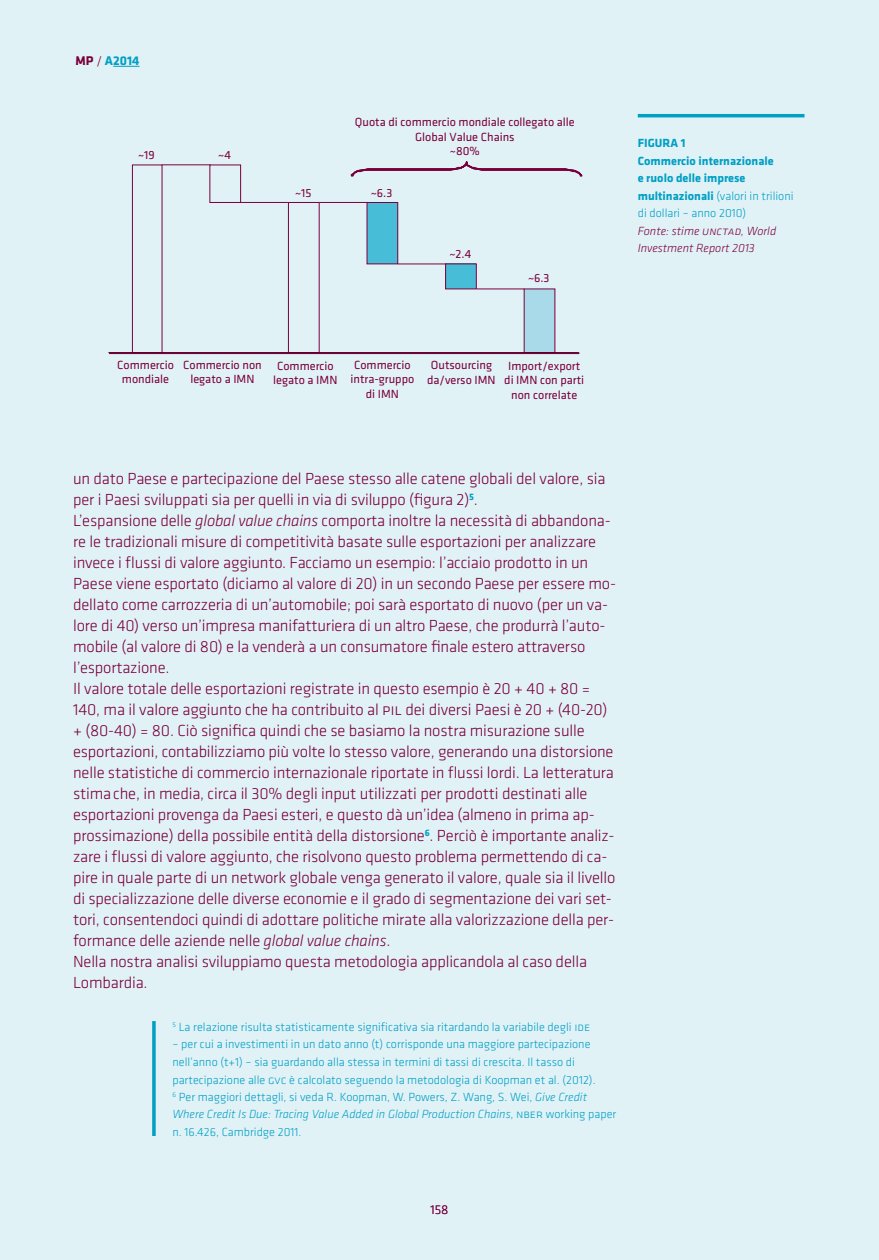
<style>
.page{position:relative;width:879px;height:1260px;background:#fff}
.page>*{position:absolute;margin:0;border:0;box-sizing:border-box;transform-origin:0 0}
.t1{font:300 16.62px/21px "Klavika";letter-spacing:-.01em;color:#7a003b}
.t2{font:700 13.12px "Klavika";color:#009fc3}
.t3{font:300 13.12px "Klavika";color:#7a003b}
.t4{font:300 12.25px/17.5px "Klavika";color:#009fc3}
.t5{font:12.25px/14.7px "Klavika";color:#7a003b;text-align:center}
.t6{font:700 12.25px/17.5px "Klavika";color:#009fc3}
.t7{font:italic 300 12.25px/17.5px "Klavika";color:#7a003b}
.s1{color:#7a003b}
.s2{font-weight:300;color:#7a003b}
.s3{font-weight:300}
.s4{font-style:italic}
</style>
<div class="page">
<div style="left:0;top:0;width:878px;height:1260px;background:#e1f2f7"></div>
<svg style="left:152px;top:1021px;width:4px;height:115px"></svg>
<div style="left:132px;top:165px;width:30px;height:188px;border:1px solid #7a003b"></div>
<div style="left:209px;top:165px;width:32px;height:38px;border:1px solid #7a003b"></div>
<div style="left:288px;top:202px;width:31px;height:151px;border:1px solid #7a003b"></div>
<div style="left:367px;top:202px;width:30px;height:62px;background:#48bdd7"></div>
<div style="left:366px;top:202px;width:32px;height:62px;border:1px solid #7a003b"></div>
<div style="left:445px;top:264px;width:31px;height:25px;background:#48bdd7"></div>
<div style="left:524px;top:289px;width:30px;height:64px;background:#a8dae9"></div>
<hr style="left:109px;top:352px;width:470px;height:2px;background:#7a003b">
<hr style="left:476px;top:288px;width:48px;height:1px;background:#7a003b">
<svg style="left:350px;top:161px;width:233px;height:16px"></svg>
<hr style="left:398px;top:264px;width:47px;height:1px;background:#7a003b">
<hr style="left:319px;top:202px;width:49px;height:1px;background:#7a003b">
<hr style="left:240px;top:202px;width:48px;height:1px;background:#7a003b">
<hr style="left:162px;top:164px;width:48px;height:1px;background:#7a003b">
<hr style="left:637px;top:114px;width:167px;height:3px;background:#009fc3">
<svg style="left:113px;top:66px;width:26px;height:1px"></svg>
<p class="t2" style="left:76px;top:55px;width:65px"><span class="s1">MP</span> <span class="s2">/</span> A2014</p>
<p class="t5" style="left:138px;top:149px;width:18px">~19</p>
<p class="t5" style="left:218px;top:149px;width:14px">~4</p>
<p class="t5" style="left:355px;top:116px;width:221px">Quota di commercio mondiale collegato alle<br>Global Value Chains<br>~80%</p>
<p class="t5" style="left:295px;top:187px;width:18px">~15</p>
<p class="t5" style="left:370px;top:187px;width:23px">~6.3</p>
<p class="t5" style="left:449px;top:248px;width:23px">~2.4</p>
<p class="t5" style="left:527px;top:272px;width:23px">~6.3</p>
<p class="t6" style="left:637px;top:136px;width:157px">FIGURA 1<br>Commercio internazionale<br>e ruolo delle imprese multinazionali <span class="s3">(valori in trilioni di dollari – anno 2010)</span></p>
<p class="t7" style="left:637px;top:223px;width:140px">Fonte: stime unctad, World<br>Investment Report 2013</p>
<p class="t5" style="left:117px;top:358px;width:58px">Commercio mondiale</p>
<p class="t5" style="left:183px;top:358px;width:80px">Commercio non legato a IMN</p>
<p class="t5" style="left:350px;top:358px;width:65px">Commercio intra-gruppo di IMN</p>
<p class="t5" style="left:427px;top:359px;width:70px">Outsourcing da/verso IMN</p>
<p class="t5" style="left:504px;top:360px;width:81px">Import/export di IMN con parti non correlate</p>
<p class="t5" style="left:273px;top:359px;width:66px">Commercio legato a IMN</p>
<p class="t1" style="left:73px;top:470px;width:544px">un dato Paese e partecipazione del Paese stesso alle catene globali del valore, sia per i Paesi sviluppati sia per quelli in via di sviluppo (figura 2)<sup>5</sup>.<br>L’espansione delle <span class="s4">global value chains</span> comporta inoltre la necessità di abbandona&shy;re le tradizionali misure di competitività basate sulle esportazioni per analizzare invece i flussi di valore aggiunto. Facciamo un esempio: l’acciaio prodotto in un Pae se viene esportato (diciamo al valore di 20) in un secondo Paese per essere mo&shy;dellato come carrozzeria di un’automobile; poi sarà esportato di nuovo (per un va&shy;lore di 40) verso un’impresa manifatturiera di un altro Paese, che produrrà l’auto&shy;mobile (al valore di 80) e la venderà a un consumatore finale estero attraverso l’esportazione.<br>Il valore totale delle esportazioni registrate in questo esempio è 20 + 40 + 80 = 140, ma il valore aggiunto che ha contribuito al pil dei diversi Paesi è 20 + (40-20) + (80-40) = 80. Ciò significa quindi che se basiamo la nostra misurazione sulle esportazioni, contabilizziamo più volte lo stesso valore, generando una distorsione nelle statistiche di commercio internazionale riportate in flussi lordi. La letteratura stimache, in media, circa il 30% degli input utilizzati per prodotti destinati alle esportazioni provenga da Paesi esteri, e questo dà un’idea (almeno in prima ap&shy;prossimazione) della possibile entità della distorsione<sup>6</sup>. Perciò è importante analiz&shy;zare i flussi di valore aggiunto, che risolvono questo problema permettendo di ca&shy;pire in quale parte di un network globale venga generato il valore, quale sia il livello di specializzazione delle diverse economie e il grado di segmentazione dei vari set&shy;tori, consentendoci quindi di adottare politiche mirate alla valorizzazione della per&shy;formance delle aziende nelle <span class="s4">global value chains</span>.<br>Nella nostra analisi sviluppiamo questa metodologia applicandola al caso della Lombardia.</p>
<p class="t4" style="left:172px;top:1019px;width:419px"><sup>5</sup> La relazione risulta statisticamente significativa sia ritardando la variabile degli ide</p>
<p class="t4" style="left:172px;top:1037px;width:445px">– per cui a investimenti in un dato anno (t) corrisponde una maggiore partecipazione nell’anno (t+1) – sia guardando alla stessa in termini di tassi di crescita. Il tasso di partecipazione alle gvc è calcolato seguendo la metodologia di Koopman et al. (2012).<br><sup>6</sup> Per maggiori dettagli, si veda R. Koopman, W. Powers, Z. Wang, S. Wei, <span class="s4">Give Credit Where Credit Is Due: Tracing Value Added in Global Production Chains</span>, nber working paper n. 16.426, Cambridge 2011.</p>
<p class="t3" style="left:430px;top:1204px;width:20px">158</p>
</div>
